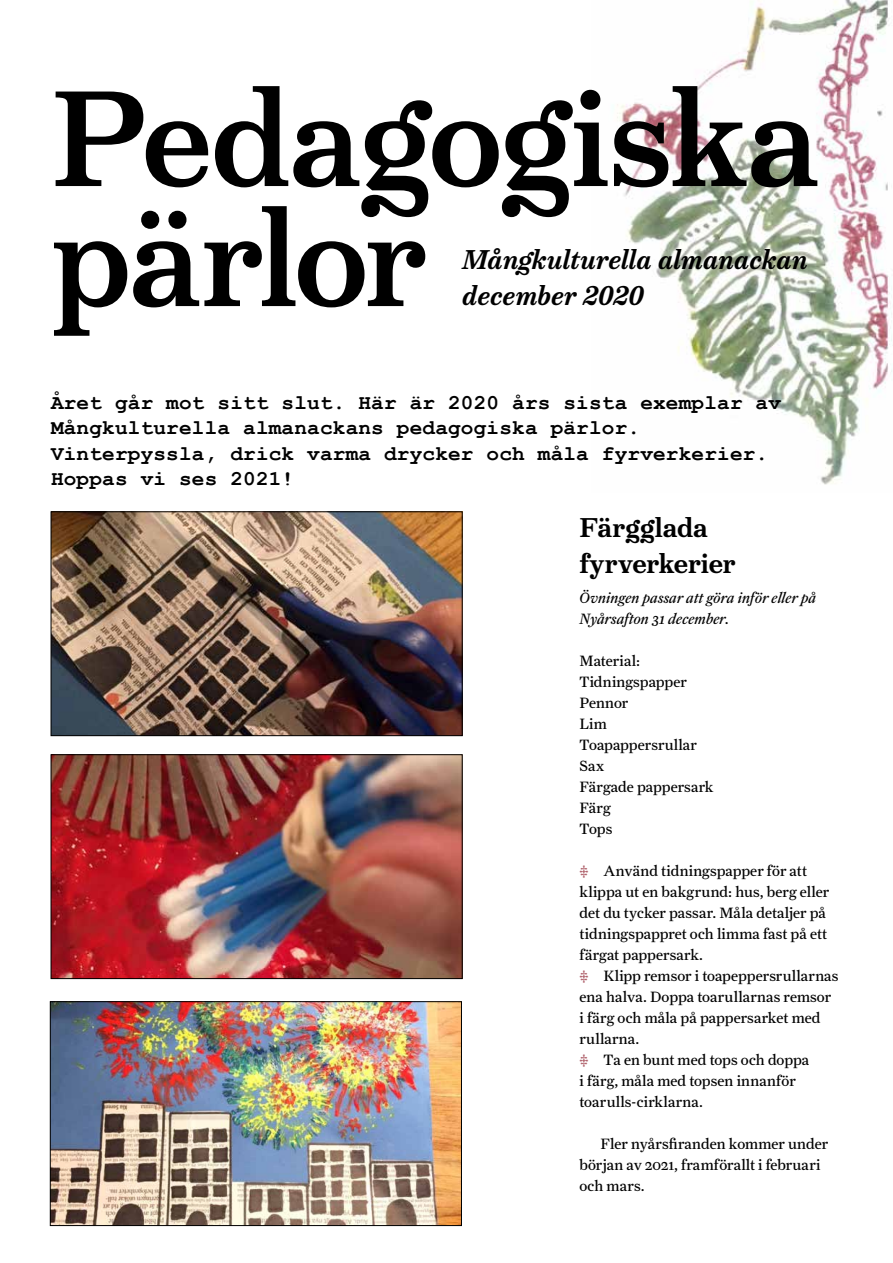
<style>
.page{position:relative;width:893px;height:1263px;background:#fff}
.page>*{position:absolute;margin:0;border:0;box-sizing:border-box;transform-origin:0 0}
.t1{font:135px/120px "Victorian Orchid";letter-spacing:-.02em;color:#000}
.t2{font:italic 600 27px/36px "Victorian Orchid";color:#000}
.t3{font:600 27px/36px "Victorian Orchid";letter-spacing:-.005em;color:#000}
.t4{font:700 21px/25.2px "Courier New";letter-spacing:.01em;color:#000}
.t5{font:15px/21px "Farnham Text";letter-spacing:.005em;color:#000}
.t6{font:italic 15px/21px "Farnham Text";color:#000}
.s1{color:#b1646e}
</style>
<div class="page">
<img style="left:617px;top:0;width:275px;height:485px">
<img style="left:53px;top:514px;width:407px;height:220px">
<div style="left:51px;top:512px;width:411px;height:224px;border:1px solid #000"></div>
<img style="left:53px;top:756px;width:407px;height:221px">
<div style="left:51px;top:754px;width:411px;height:225px;border:1px solid #000"></div>
<img style="left:52px;top:1003px;width:408px;height:221px">
<div style="left:50px;top:1001px;width:412px;height:225px;border:1px solid #000"></div>
<h1 class="t1" style="left:51px;top:80px;width:770px">Pedagogiska pärlor</h1>
<h2 class="t2" style="left:462px;top:242px;width:347px">Mångkulturella almanackan december 2020</h2>
<h3 class="t4" style="left:51px;top:389px;width:731px">Året går mot sitt slut. Här är 2020 års sista exemplar av Mångkulturella almanackans pedagogiska pärlor.<br>Vinterpyssla, drick varma drycker och måla fyrverkerier.<br>Hoppas vi ses 2021!</h3>
<h2 class="t3" style="left:579px;top:510px;width:158px">Färgglada fyrverkerier</h2>
<p class="t6" style="left:579px;top:587px;width:238px">Övningen passar att göra inför eller på<br>Nyårsafton 31 december.</p>
<p class="t5" style="left:579px;top:650px;width:136px">Material:<br>Tidningspapper<br>Pennor<br>Lim<br>Toapappersrullar<br>Sax<br>Färgade pappersark<br>Färg<br>Tops</p>
<p class="t5" style="left:579px;top:860px;width:251px"><span class="s1">•</span> Använd tidningspapper för att klippa ut en bakgrund: hus, berg eller det du tycker passar. Måla detaljer på tidningspappret och limma fast på ett färgat pappersark.</p>
<p class="t5" style="left:579px;top:965px;width:260px"><span class="s1">•</span> Klipp remsor i toapeppersrullarnas ena halva. Doppa toarullarnas remsor i färg och måla på pappersarket med rullarna.</p>
<p class="t5" style="left:579px;top:1049px;width:231px"><span class="s1">•</span> Ta en bunt med tops och doppa i färg, måla med topsen innanför toarulls-cirklarna.</p>
<p class="t5" style="left:579px;top:1133px;width:250px;text-indent:21px">Fler nyårsfiranden kommer under början av 2021, framförallt i februari och mars.</p>
</div>
